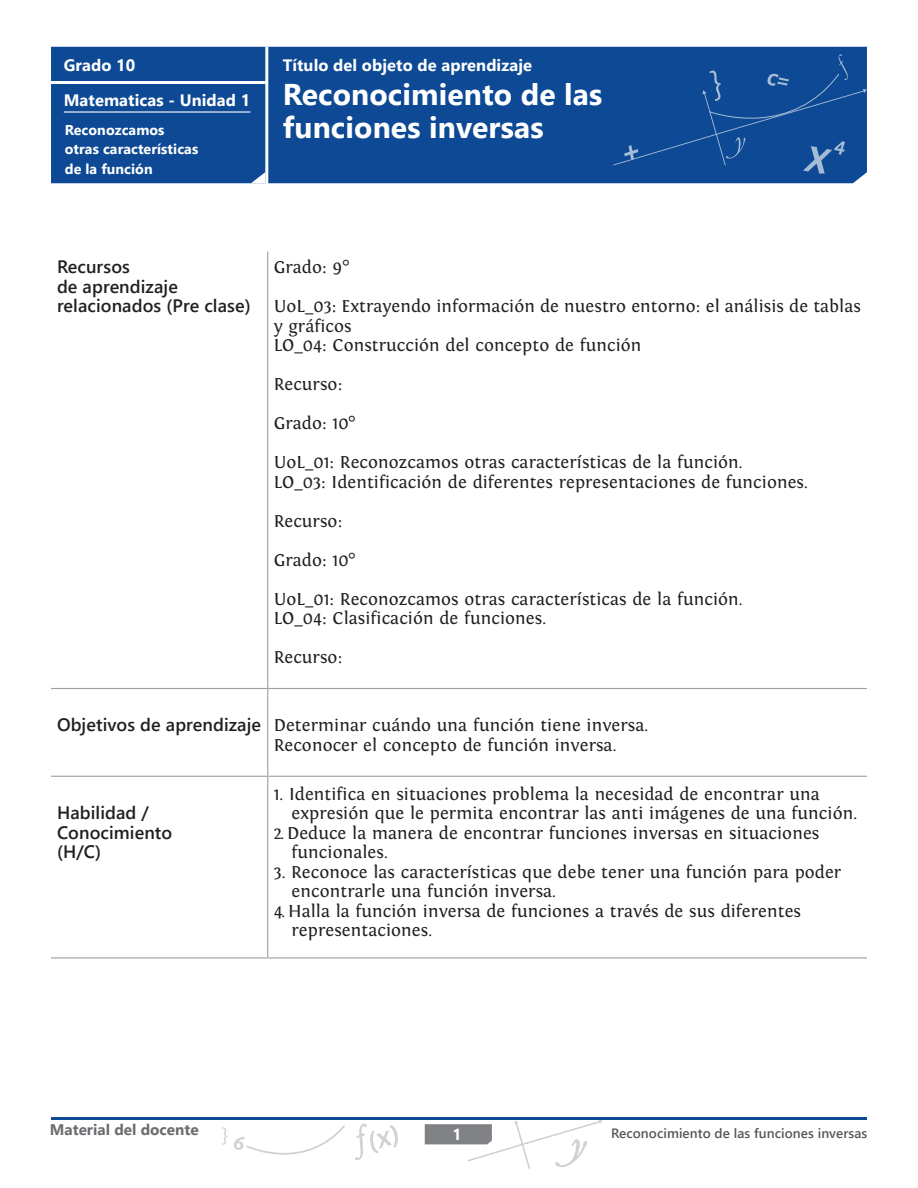
<style>
.page{position:relative;width:918px;height:1188px;background:#fff}
.page>*{position:absolute;margin:0;border:0;box-sizing:border-box;transform-origin:0 0}
.t1{font:700 30px/33px "Segoe UI";letter-spacing:.005em;color:#fff}
.Parrafo_general{font:18px/19.5px "Fontin";letter-spacing:.005em;color:#231f20}
.Subtítulo__nivel_3{font:600 18px/19.5px "Segoe UI";letter-spacing:.005em;color:#231f20}
.t2{font:700 16.5px "Segoe UI";letter-spacing:.005em;color:#fff}
.t3{font:700 15.75px "Segoe UI";color:#fff}
.t4{font:700 15.3px "Segoe UI";color:#6c6d70}
.t5{font:700 14.25px/19.5px "Segoe UI";letter-spacing:.005em;color:#fff}
.t6{font:600 13.5px "Segoe UI";letter-spacing:.005em;color:#57585a}
.s1{color:#fff}
</style>
<div class="page">
<hr style="left:51px;top:1117px;width:816px;height:3px;background:#0d4994">
<svg style="left:222px;top:1127px;width:5px;height:18px"></svg>
<svg style="left:355px;top:1123px;width:43px;height:38px"></svg>
<svg style="left:234px;top:1125px;width:111px;height:30px"></svg>
<svg style="left:425px;top:1120px;width:177px;height:49px"></svg>
<div style="left:51px;top:47px;width:816px;height:136px;background:#0d4994"></div>
<div style="left:613px;top:54px;width:254px;height:120px;background:#0d4994"></div>
<hr style="left:64px;top:111px;width:186px;height:2px;background:#fff">
<hr style="left:48px;top:81px;width:219px;height:3px;background:#fff">
<svg style="left:251px;top:172px;width:14px;height:11px"></svg>
<hr style="left:265px;top:47px;width:3px;height:139px;background:#fff">
<hr style="left:267px;top:252px;width:1px;height:436px;background:#9d9fa2">
<hr style="left:51px;top:688px;width:217px;height:1px;background:#9d9fa2">
<hr style="left:268px;top:688px;width:599px;height:1px;background:#9d9fa2">
<hr style="left:267px;top:689px;width:1px;height:87px;background:#9d9fa2">
<hr style="left:51px;top:776px;width:217px;height:1px;background:#9d9fa2">
<hr style="left:268px;top:776px;width:599px;height:1px;background:#9d9fa2">
<hr style="left:267px;top:777px;width:1px;height:180px;background:#9d9fa2">
<hr style="left:51px;top:957px;width:217px;height:1px;background:#9d9fa2">
<hr style="left:268px;top:957px;width:599px;height:1px;background:#9d9fa2">
<p class="t2" style="left:64px;top:52px;width:73px">Grado 10</p>
<p class="t2" style="left:283px;top:52px;width:251px">Título del objeto de aprendizaje</p>
<p class="t2" style="left:64px;top:87px;width:188px">Matematicas - Unidad 1</p>
<p class="t5" style="left:65px;top:120px;width:135px">Reconozcamos otras características de la función</p>
<h1 class="t1" style="left:283px;top:78px;width:321px">Reconocimiento de las funciones inversas</h1>
<p class="Subtítulo__nivel_3" style="left:57px;top:257px;width:74px">Recursos</p>
<p class="Subtítulo__nivel_3" style="left:57px;top:276px;width:195px">de aprendizaje relacionados (Pre clase)</p>
<p class="Parrafo_general" style="left:274px;top:257px;width:77px">Grado: 9°</p>
<p class="Parrafo_general" style="left:274px;top:296px;width:589px">UoL_03: Extrayendo información de nuestro entorno: el análisis de tablas y gráficos</p>
<p class="Parrafo_general" style="left:274px;top:335px;width:369px">LO_04: Construcción del concepto de función</p>
<p class="Parrafo_general" style="left:274px;top:374px;width:70px">Recurso:</p>
<p class="Parrafo_general" style="left:274px;top:413px;width:84px">Grado: 10°</p>
<p class="Parrafo_general" style="left:274px;top:452px;width:470px">UoL_01: Reconozcamos otras características de la función.</p>
<p class="Parrafo_general" style="left:274px;top:472px;width:536px">LO_03: Identificación de diferentes representaciones de funciones.</p>
<p class="Parrafo_general" style="left:274px;top:511px;width:70px">Recurso:</p>
<p class="Parrafo_general" style="left:274px;top:550px;width:84px">Grado: 10°</p>
<p class="Parrafo_general" style="left:274px;top:589px;width:470px">UoL_01: Reconozcamos otras características de la función.</p>
<p class="Parrafo_general" style="left:274px;top:608px;width:274px">LO_04: Clasificación de funciones.</p>
<p class="Parrafo_general" style="left:274px;top:647px;width:70px">Recurso:</p>
<p class="Subtítulo__nivel_3" style="left:57px;top:715px;width:206px">Objetivos de aprendizaje</p>
<p class="Parrafo_general" style="left:274px;top:715px;width:376px">Determinar cuándo una función tiene inversa.</p>
<p class="Parrafo_general" style="left:274px;top:735px;width:344px">Reconocer el concepto de función inversa.</p>
<p class="Subtítulo__nivel_3" style="left:57px;top:803px;width:117px">Habilidad /<br>Conocimiento</p>
<p class="Subtítulo__nivel_3" style="left:57px;top:842px;width:46px">(H/C)</p>
<p class="Parrafo_general" style="left:274px;top:784px;width:585px">1. Identifica en situaciones problema la necesidad de encontrar una <span class="s1">ee</span>expresión que le permita encontrar las anti imágenes de una función.</p>
<p class="Parrafo_general" style="left:274px;top:823px;width:547px">2. Deduce la manera de encontrar funciones inversas en situaciones <span class="s1">ee</span>funcionales.</p>
<p class="Parrafo_general" style="left:274px;top:862px;width:569px">3. Reconoce las características que debe tener una función para poder <span class="s1">ee</span>encontrarle una función inversa.</p>
<p class="Parrafo_general" style="left:274px;top:901px;width:529px">4. Halla la función inversa de funciones a través de sus diferentes <span class="s1">ee</span>representaciones.</p>
<p class="t4" style="left:50px;top:1117px;width:150px">Material del docente</p>
<p class="t3" style="left:453px;top:1121px;width:11px">1</p>
<p class="t6" style="left:611px;top:1122px;width:258px">Reconocimiento de las funciones inversas</p>
</div>
